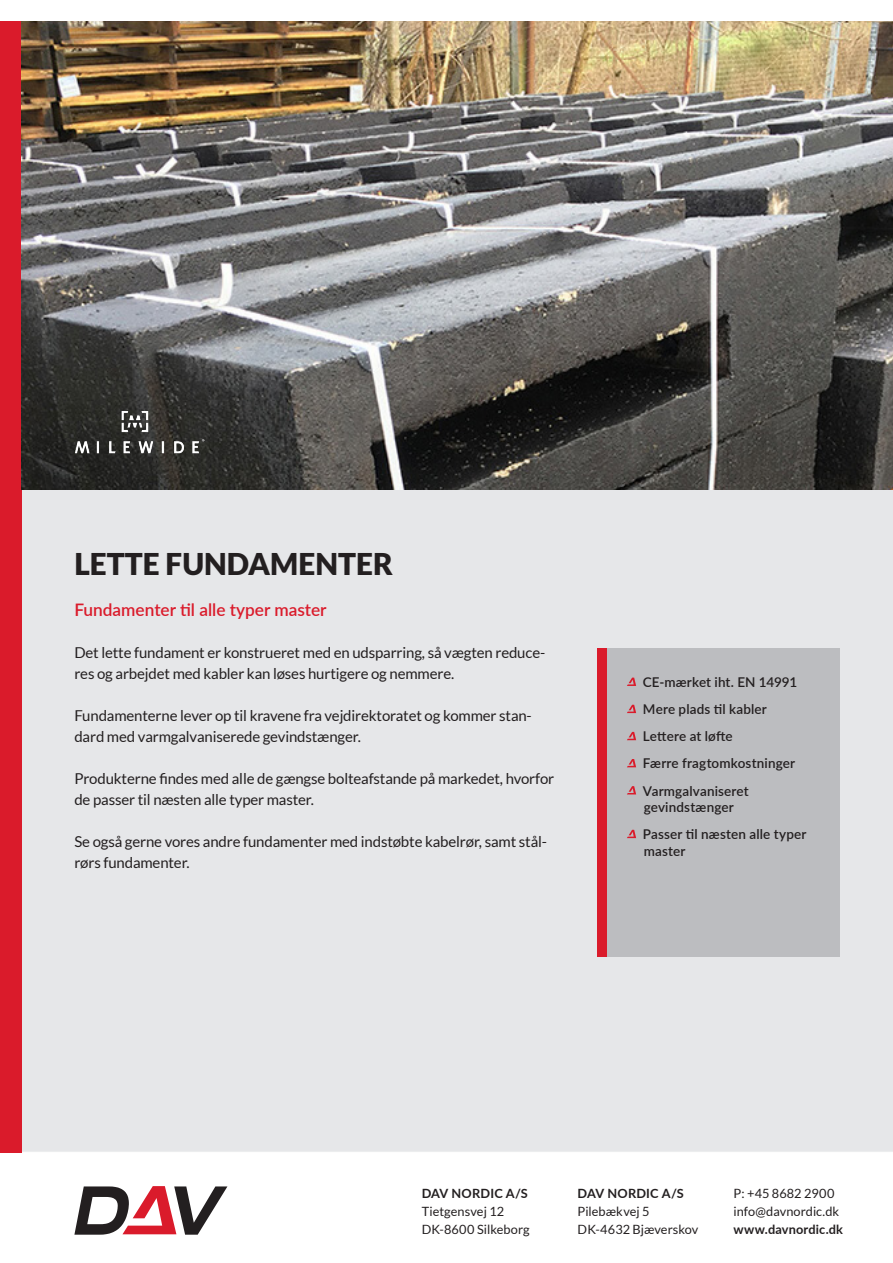
<style>
.page{position:relative;width:893px;height:1263px;background:#fff}
.page>*{position:absolute;margin:0;border:0;box-sizing:border-box;transform-origin:0 0}
.Ov{font:900 30px "Lato";color:#231f20}
.manchet{font:600 17.25px "Lato";color:#da1b2b}
.Br{font:15px/21px "Lato";letter-spacing:-.01em;color:#231f20}
.fakta{font:600 13.5px/16.5px "Lato";letter-spacing:.01em;color:#231f20}
.t1{font:12.75px/18px "Lato";letter-spacing:.005em;color:#231f20}
.t2{font:700 12.75px "Lato";letter-spacing:.015em;color:#231f20}
</style>
<div class="page">
<div style="left:21px;top:489px;width:872px;height:663px;background:#e6e7e9"></div>
<div style="left:0;top:21px;width:21px;height:1131px;background:#da1b2b"></div>
<svg style="left:74px;top:1186px;width:153px;height:49px"></svg>
<div style="left:597px;top:648px;width:243px;height:309px;background:#bcbdc0"></div>
<div style="left:597px;top:648px;width:10px;height:309px;background:#da1b2b"></div>
<img style="left:21px;top:21px;width:872px;height:468px">
<svg style="left:627px;top:678px;width:9px;height:8px"></svg>
<svg style="left:627px;top:705px;width:9px;height:8px"></svg>
<svg style="left:627px;top:732px;width:9px;height:8px"></svg>
<svg style="left:627px;top:759px;width:9px;height:8px"></svg>
<svg style="left:627px;top:786px;width:9px;height:8px"></svg>
<svg style="left:627px;top:830px;width:9px;height:8px"></svg>
<img style="left:74px;top:410px;width:131px;height:44px">
<p class="Ov" style="left:74px;top:546px;width:320px">LETTE FUNDAMENTER</p>
<p class="manchet" style="left:74px;top:597px;width:254px">Fundamenter til alle typer master</p>
<p class="Br" style="left:74px;top:642px;width:472px">Det lette fundament er konstrueret med en udsparring, så vægten reduce&shy;res og arbejdet med kabler kan løses hurtigere og nemmere.</p>
<p class="Br" style="left:74px;top:705px;width:459px">Fundamenterne lever op til kravene fra vejdirektoratet og kommer stan&shy;dard med varmgalvaniserede gevindstænger.</p>
<p class="Br" style="left:74px;top:768px;width:481px">Produkterne findes med alle de gængse bolteafstande på markedet, hvorfor de passer til næsten alle typer master.</p>
<p class="Br" style="left:74px;top:831px;width:474px">Se også gerne vores andre fundamenter med indstøbte kabelrør, samt stål&shy;rørs fundamenter.</p>
<p class="fakta" style="left:643px;top:673px;width:156px">CE-mærket iht. EN 14991</p>
<p class="fakta" style="left:643px;top:700px;width:126px">Mere plads til kabler</p>
<p class="fakta" style="left:643px;top:727px;width:91px">Lettere at løfte</p>
<p class="fakta" style="left:643px;top:755px;width:154px">Færre fragtomkostninger</p>
<p class="fakta" style="left:643px;top:782px;width:107px">Varmgalvaniseret gevindstænger</p>
<p class="fakta" style="left:643px;top:825px;width:165px">Passer til næsten alle typer master</p>
<p class="t2" style="left:422px;top:1184px;width:108px">DAV NORDIC A/S</p>
<p class="t1" style="left:422px;top:1202px;width:110px">Tietgensvej 12<br>DK-8600 Silkeborg</p>
<p class="t2" style="left:578px;top:1184px;width:108px">DAV NORDIC A/S</p>
<p class="t1" style="left:578px;top:1202px;width:122px">Pilebækvej 5<br>DK-4632 Bjæverskov</p>
<p class="t1" style="left:733px;top:1184px;width:107px">P: +45 8682 2900 info@davnordic.dk</p>
<p class="t2" style="left:733px;top:1220px;width:111px">www.davnordic.dk</p>
</div>
